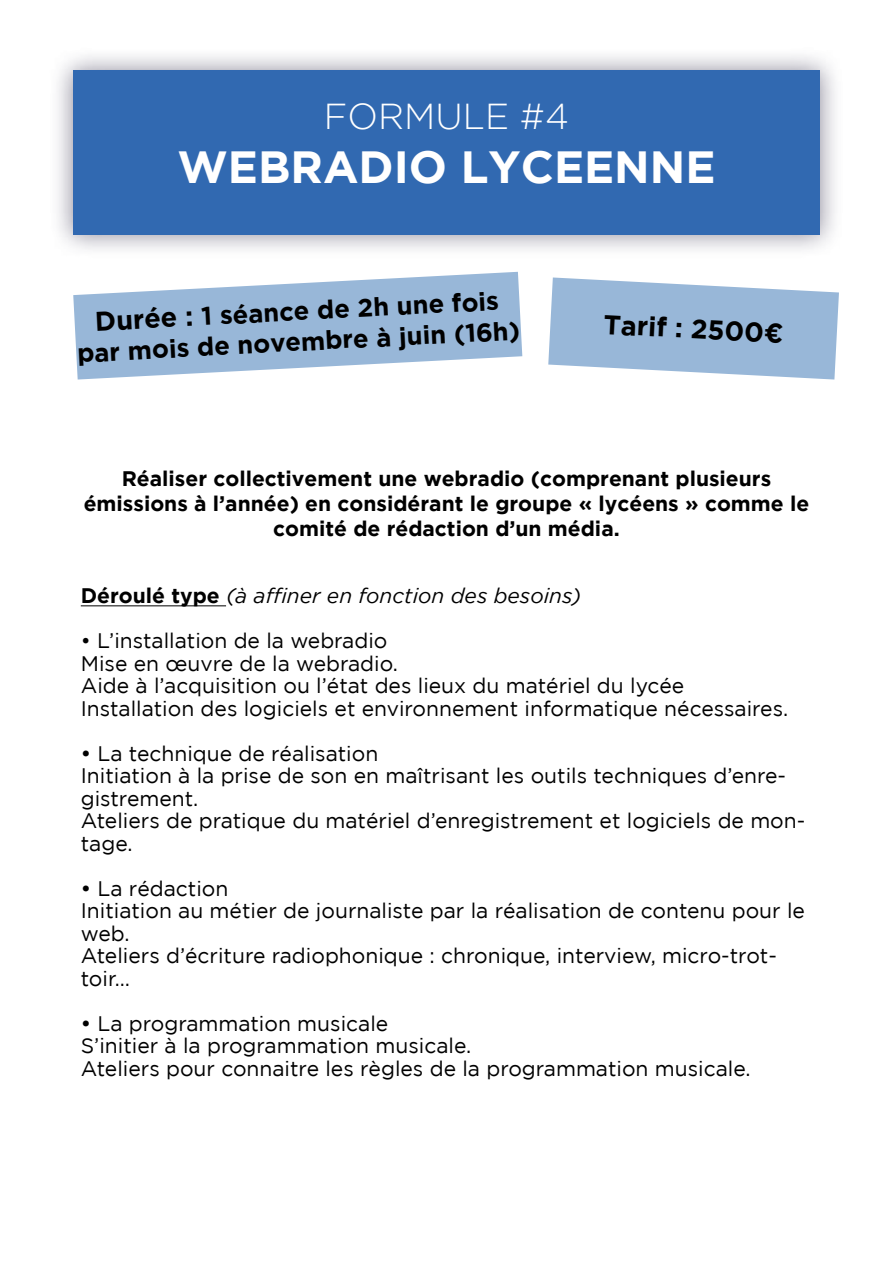
<style>
.page{position:relative;width:893px;height:1263px;background:#fff}
.page>*{position:absolute;margin:0;border:0;box-sizing:border-box;transform-origin:0 0}
.t1{font:700 45px "Gotham";color:#fff}
.t2{font:300 36px "Gotham";color:#fff}
.t3{font:700 27px "Gotham";color:#000}
.t4{font:700 25.5px/30.6px "Gotham";color:#000;text-align:center}
.t5{font:21px/22.5px "Gotham";color:#000}
.t6{font:700 21px/25.2px "Gotham";color:#000;text-align:center}
.t7{font:italic 21px "Gotham";color:#000}
.s1{font-size:27px}
.s2{font-weight:700;font-style:normal}
.s3{font-weight:500}
</style>
<div class="page">
<div style="left:49px;top:47px;width:794px;height:211px;background:#636076;opacity:.75"></div>
<div style="left:73px;top:71px;width:747px;height:164px;background:#3169b1"></div>
<svg style="left:73px;top:272px;width:449px;height:107px;fill:#98b7d8"></svg>
<svg style="left:548px;top:277px;width:291px;height:103px"></svg>
<hr style="left:81px;top:606px;width:145px;height:1px;background:#000">
<h2 class="t2" style="left:324px;top:97px;width:247px">FORMULE #4</h2>
<h1 class="t1" style="left:177px;top:141px;width:540px">WEBRADIO LYCEENNE</h1>
<p class="t4" style="left:75px;top:307px;width:445px;rotate:-3deg"><span class="s1">Durée :</span> 1 séance de 2h une fois par mois de novembre à juin (16h)</p>
<p class="t3" style="left:604px;top:308px;width:182px;rotate:3deg">Tarif : 2500¤</p>
<p class="t6" style="left:84px;top:465px;width:727px">Réaliser collectivement une webradio (comprenant plusieurs émissions à l’année) en considérant le groupe « lycéens » comme le comité de rédaction d’un média.</p>
<p class="t7" style="left:81px;top:584px;width:502px"><span class="s2">Déroulé type</span> (à affiner en fonction des besoins)</p>
<p class="t5" style="left:81px;top:629px;width:709px">• L’installation de la webradio<br>Mise en œuvre de la webradio.<br>Aide à l’acquisition ou l’état des lieux du matériel du lycée Installation des logiciels et environnement informatique nécessaires.</p>
<p class="t5" style="left:81px;top:742px;width:726px"><span class="s3">•</span> La technique de réalisation<br>Initiation à la prise de son en maîtrisant les outils techniques d’enre&shy;gistrement.<br>Ateliers de pratique du matériel d’enregistrement et logiciels de mon&shy;tage.</p>
<p class="t5" style="left:81px;top:877px;width:726px"><span class="s3">•</span> La rédaction<br>Initiation au métier de journaliste par la réalisation de contenu pour le web.<br>Ateliers d’écriture radiophonique : chronique, interview, micro-trot&shy;toir…</p>
<p class="t5" style="left:81px;top:1012px;width:671px"><span class="s3">•</span> La programmation musicale<br>S’initier à la programmation musicale.<br>Ateliers pour connaitre les règles de la programmation musicale.</p>
</div>
